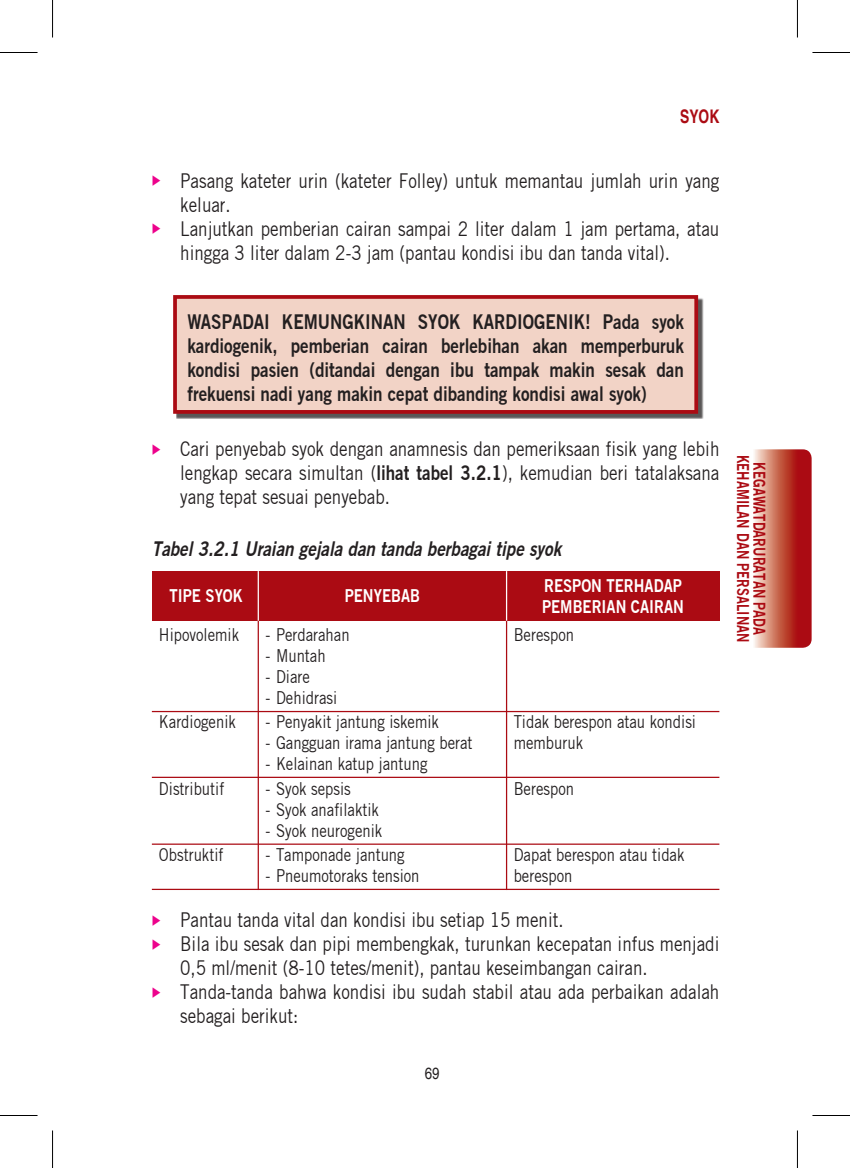
<style>
.page{position:relative;width:850px;height:1168px;background:#fff}
.page>*{position:absolute;margin:0;border:0;box-sizing:border-box;transform-origin:0 0}
.ISI_1B{font:20px/24px "Commerce S Si";color:#231f20;scale:.85 1}
.KOTAK{font:600 20px/24px "Commerce S Si";color:#231f20;text-align:justify;scale:.85 1}
.ISI_1A{font:20px/24px "Commerce S Si";color:#231f20;text-align:justify;scale:.85 1}
.JUDUL_TABEL{font:italic 600 20px "Commerce S Si";color:#231f20;scale:.85 1}
.t1{font:700 condensed 18.75px "Helvetica";color:#ab0b13;scale:.9 1}
.TABEL{font:17.5px "Commerce S Si";color:#231f20;scale:.85 1}
.TABEL-2{font:600 17.5px "Commerce S Si";color:#fff;scale:.85 1}
.t2{font:600 16.25px/16.2px "Commerce S Si";letter-spacing:.005em;color:#ab0b13;text-align:center;scale:.8 1}
.t3{font:condensed 16.25px "Helvetica";color:#231f20}
.s1{color:#ed028c}
.s2{font-weight:600}
</style>
<div class="page">
<div style="left:176px;top:298px;width:527px;height:121px;background:#231f20;opacity:.75"></div>
<div style="left:173px;top:295px;width:524px;height:119px;background:#f2d3c6;border:4px solid #ab0b13"></div>
<div style="left:152px;top:571px;width:567px;height:50px;background:#ab0b13"></div>
<hr style="left:505px;top:571px;width:2px;height:319px;background:#ab0b13">
<hr style="left:505px;top:571px;width:2px;height:50px;background:#fff">
<hr style="left:257px;top:571px;width:2px;height:319px;background:#ab0b13">
<hr style="left:257px;top:571px;width:2px;height:50px;background:#fff">
<hr style="left:152px;top:711px;width:567px;height:1px;background:#ab0b13">
<hr style="left:152px;top:777px;width:567px;height:1px;background:#ab0b13">
<hr style="left:152px;top:844px;width:567px;height:1px;background:#ab0b13">
<hr style="left:152px;top:889px;width:567px;height:1px;background:#ab0b13">
<svg style="left:754px;top:449px;width:57px;height:199px;background:#c65f54"></svg>
<hr style="left:0;top:52px;width:38px;height:1px;background:#000">
<hr style="left:812px;top:52px;width:37px;height:1px;background:#000">
<hr style="left:0;top:1115px;width:38px;height:1px;background:#000">
<hr style="left:812px;top:1115px;width:37px;height:1px;background:#000">
<hr style="left:52px;top:0;width:1px;height:38px;background:#000">
<hr style="left:52px;top:1130px;width:1px;height:38px;background:#000">
<hr style="left:796px;top:0;width:1px;height:38px;background:#000">
<hr style="left:796px;top:1130px;width:1px;height:38px;background:#000">
<p class="t1" style="left:679px;top:105px;width:45px">SYOK</p>
<p class="ISI_1B" style="left:180px;top:168px;width:635px;text-indent:-28px"><span class="s1">◆</span> Pasang kateter urin (kateter Folley) untuk memantau jumlah urin yang keluar.</p>
<p class="ISI_1B" style="left:180px;top:216px;width:635px;text-indent:-28px"><span class="s1">◆</span> Lanjutkan pemberian cairan sampai 2 liter dalam 1 jam pertama, atau hingga 3 liter dalam 2-3 jam (pantau kondisi ibu dan tanda vital).</p>
<p class="KOTAK" style="left:187px;top:309px;width:585px">WASPADAI KEMUNGKINAN SYOK KARDIOGENIK! Pada syok kardiogenik, pemberian cairan berlebihan akan memperburuk kondisi pasien (ditandai dengan ibu tampak makin sesak dan frekuensi nadi yang makin cepat dibanding kondisi awal syok)</p>
<p class="ISI_1A" style="left:180px;top:437px;width:635px;text-indent:-28px"><span class="s1">◆</span> Cari penyebab syok dengan anamnesis dan pemeriksaan fisik yang lebih lengkap secara simultan (<span class="s2">lihat tabel 3.2.1</span>), kemudian beri tatalaksana yang tepat sesuai penyebab.</p>
<p class="JUDUL_TABEL" style="left:152px;top:537px;width:483px">Tabel 3.2.1 Uraian gejala dan tanda berbagai tipe syok</p>
<p class="TABEL-2" style="left:169px;top:584px;width:88px">TIPE SYOK</p>
<p class="TABEL-2" style="left:344px;top:584px;width:90px">PENYEBAB</p>
<p class="TABEL-2" style="left:544px;top:574px;width:163px">RESPON TERHADAP</p>
<p class="TABEL-2" style="left:542px;top:595px;width:168px">PEMBERIAN CAIRAN</p>
<p class="TABEL" style="left:159px;top:624px;width:96px">Hipovolemik</p>
<p class="TABEL" style="left:265px;top:624px;width:101px">- Perdarahan</p>
<p class="TABEL" style="left:513px;top:624px;width:72px">Berespon</p>
<p class="TABEL" style="left:265px;top:645px;width:72px">- Muntah</p>
<p class="TABEL" style="left:265px;top:666px;width:54px">- Diare</p>
<p class="TABEL" style="left:265px;top:687px;width:86px">- Dehidrasi</p>
<p class="TABEL" style="left:159px;top:711px;width:92px">Kardiogenik</p>
<p class="TABEL" style="left:265px;top:711px;width:206px">- Penyakit jantung iskemik</p>
<p class="TABEL" style="left:513px;top:711px;width:216px">Tidak berespon atau kondisi</p>
<p class="TABEL" style="left:265px;top:732px;width:245px">- Gangguan irama jantung berat</p>
<p class="TABEL" style="left:513px;top:732px;width:83px">memburuk</p>
<p class="TABEL" style="left:265px;top:753px;width:192px">- Kelainan katup jantung</p>
<p class="TABEL" style="left:159px;top:778px;width:78px">Distributif</p>
<p class="TABEL" style="left:265px;top:778px;width:102px">- Syok sepsis</p>
<p class="TABEL" style="left:513px;top:778px;width:72px">Berespon</p>
<p class="TABEL" style="left:265px;top:799px;width:135px">- Syok anafilaktik</p>
<p class="TABEL" style="left:265px;top:820px;width:139px">- Syok neurogenik</p>
<p class="TABEL" style="left:159px;top:844px;width:77px">Obstruktif</p>
<p class="TABEL" style="left:265px;top:844px;width:165px">- Tamponade jantung</p>
<p class="TABEL" style="left:513px;top:844px;width:202px">Dapat berespon atau tidak</p>
<p class="TABEL" style="left:265px;top:865px;width:183px">- Pneumotoraks tension</p>
<p class="TABEL" style="left:513px;top:865px;width:71px">berespon</p>
<p class="ISI_1B" style="left:152px;top:908px;width:485px"><span class="s1">◆</span> Pantau tanda vital dan kondisi ibu setiap 15 menit.</p>
<p class="ISI_1B" style="left:180px;top:932px;width:635px;text-indent:-28px"><span class="s1">◆</span> Bila ibu sesak dan pipi membengkak, turunkan kecepatan infus menjadi<br>0,5 ml/menit (8-10 tetes/menit), pantau keseimbangan cairan.</p>
<p class="ISI_1B" style="left:180px;top:980px;width:635px;text-indent:-28px"><span class="s1">◆</span> Tanda-tanda bahwa kondisi ibu sudah stabil atau ada perbaikan adalah sebagai berikut:</p>
<p class="t3" style="left:424px;top:1064px;width:16px">69</p>
<p class="t2" style="left:767px;top:455px;width:236px;rotate:90deg">KEGAWATDARURATAN PADA<br>KEHAMILAN DAN PERSALINAN</p>
</div>
